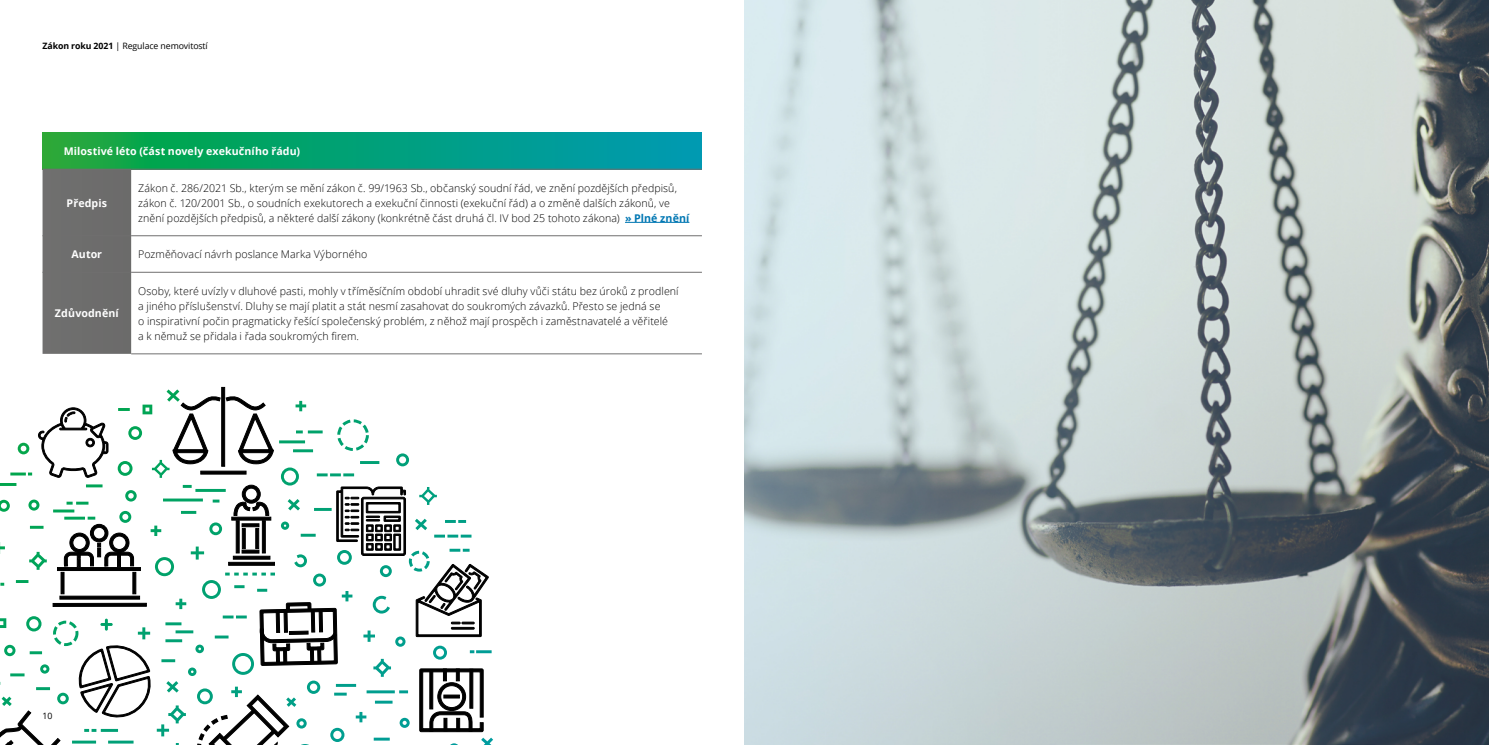
<style>
.page{position:relative;width:1489px;height:745px;background:#fff}
.page>*{position:absolute;margin:0;border:0;box-sizing:border-box;transform-origin:0 0}
.t1{font:300 10.62px/15px "Open Sans";letter-spacing:.01em;color:#000}
.t2{font:700 10.62px "Open Sans";letter-spacing:.01em;color:#fff}
.t3{font:8.75px "Open Sans";letter-spacing:-.01em;color:#000}
.s1{font-weight:700}
.s2{font-weight:700;color:#0077b3}
</style>
<div class="page">
<svg style="left:43px;top:133px;width:659px;height:36px;background:#05a077"></svg>
<div style="left:43px;top:170px;width:88px;height:183px;background:#6d6d6c"></div>
<hr style="left:131px;top:169px;width:571px;height:1px;background:#706f6f">
<hr style="left:43px;top:235px;width:88px;height:1px;background:#706f6f">
<hr style="left:131px;top:235px;width:571px;height:1px;background:#706f6f">
<hr style="left:43px;top:272px;width:88px;height:1px;background:#706f6f">
<hr style="left:131px;top:272px;width:571px;height:1px;background:#706f6f">
<hr style="left:131px;top:353px;width:571px;height:1px;background:#706f6f">
<hr style="left:43px;top:169px;width:88px;height:1px;background:#706f6f">
<hr style="left:625px;top:222px;width:64px;height:1px;background:#0077b3">
<img style="left:744px;top:0;width:744px;height:744px">
<svg style="left:260px;top:588px;width:77px;height:78px"></svg>
<div style="left:310px;top:647px;width:4px;height:15px;border:1px solid #000"></div>
<div style="left:317px;top:646px;width:4px;height:16px;border:1px solid #000"></div>
<svg style="left:0;top:710px;width:60px;height:34px"></svg>
<svg style="left:197px;top:694px;width:92px;height:50px"></svg>
<div style="left:53px;top:602px;width:93px;height:4px;border:1px solid #000"></div>
<div style="left:60px;top:595px;width:80px;height:3px;background:#000;border:1px solid #000"></div>
<hr style="left:61px;top:572px;width:3px;height:21px;background:#000">
<div style="left:133px;top:572px;width:3px;height:21px;background:#000;border:1px solid #000"></div>
<hr style="left:57px;top:567px;width:83px;height:3px;background:#000">
<svg style="left:419px;top:668px;width:64px;height:63px"></svg>
<svg style="left:78px;top:645px;width:73px;height:72px"></svg>
<svg style="left:415px;top:563px;width:74px;height:74px"></svg>
<svg style="left:0;top:389px;width:409px;height:177px"></svg>
<p class="t3" style="left:43px;top:40px;width:167px"><span class="s1">Zákon roku 2021</span> | Regulace nemovitostí</p>
<p class="t2" style="left:64px;top:143px;width:238px">Milostivé léto (část novely exekučního řádu)</p>
<p class="t2" style="left:67px;top:195px;width:42px">Předpis</p>
<p class="t1" style="left:138px;top:180px;width:552px">Zákon č. 286/2021 Sb., kterým se mění zákon č. 99/1963 Sb., občanský soudní řád, ve znění pozdějších předpisů, zákon č. 120/2001 Sb., o soudních exekutorech a exekuční činnosti (exekuční řád) a o změně dalších zákonů, ve znění pozdějších předpisů, a některé další zákony (konkrétně část druhá čl. IV bod 25 tohoto zákona) <span class="s2">» Plné znění</span></p>
<p class="t2" style="left:72px;top:246px;width:32px">Autor</p>
<p class="t1" style="left:138px;top:246px;width:230px">Pozměňovací návrh poslance Marka Výborného</p>
<p class="t2" style="left:55px;top:305px;width:65px">Zdůvodnění</p>
<p class="t1" style="left:138px;top:283px;width:542px">Osoby, které uvízly v dluhové pasti, mohly v tříměsíčním období uhradit své dluhy vůči státu bez úroků z prodlení a jiného příslušenství. Dluhy se mají platit a stát nesmí zasahovat do soukromých závazků. Přesto se jedná se<br>o inspirativní počin pragmaticky řešící společenský problém, z něhož mají prospěch i zaměstnavatelé a věřitelé<br>a k němuž se přidala i řada soukromých firem.</p>
<p class="t3" style="left:43px;top:709px;width:11px">10</p>
</div>
